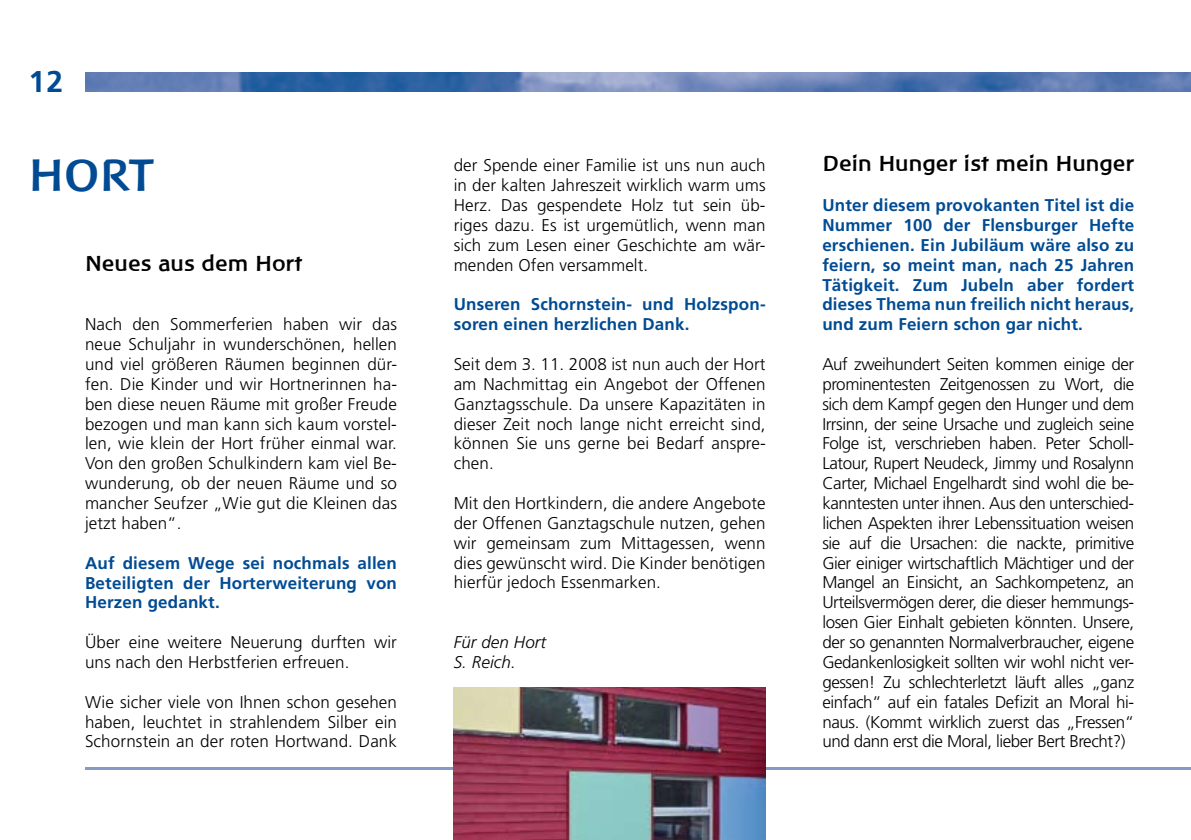
<style>
.page{position:relative;width:1191px;height:840px;background:#fff}
.page>*{position:absolute;margin:0;border:0;box-sizing:border-box;transform-origin:0 0}
.t1{font:700 46px "Baar Philos";color:#004b93}
.t2{font:700 30px "Frutiger";color:#004b93}
.t3{font:700 22px "Baar Philos";letter-spacing:.01em;color:#000}
.t4{font:300 17px/19.8px "Frutiger";letter-spacing:.005em;color:#000;text-align:justify}
.t5{font:700 17px/19.8px "Frutiger";letter-spacing:.01em;color:#004b93;text-align:justify}
.t6{font:italic 300 17px/19.8px "Frutiger";letter-spacing:.005em;color:#000}
</style>
<div class="page">
<hr style="left:85px;top:766px;width:1106px;height:3px;background:#8799c5">
<img style="left:85px;top:72px;width:1106px;height:20px">
<img style="left:454px;top:687px;width:311px;height:152px">
<h2 class="t2" style="left:28px;top:64px;width:36px">12</h2>
<h1 class="t1" style="left:28px;top:149px;width:34px">Hor</h1>
<h1 class="t1" style="left:129px;top:149px;width:27px">t</h1>
<p class="t3" style="left:822px;top:151px;width:313px">Dein H unger ist mein H unger</p>
<p class="t5" style="left:822px;top:195px;width:313px">Unter diesem provokanten Titel ist die Nummer 100 der Flensburger Hefte erschienen. Ein Jubiläum wäre also zu feiern, so meint man, nach 25 Jahren Tätigkeit. Zum Jubeln aber fordert dieses Thema nun freilich nicht heraus, und zum Feiern schon gar nicht.</p>
<p class="t4" style="left:822px;top:354px;width:313px">Auf zweihundert Seiten kommen einige der prominentesten Zeitgenossen zu Wort, die sich dem Kampf gegen den Hunger und dem Irrsinn, der seine Ursache und zugleich seine Folge ist, verschrieben haben. Peter Scholl-Latour, Rupert Neudeck, Jimmy und Rosalynn Carter, Michael Engelhardt sind wohl die be&shy;kanntesten unter ihnen. Aus den unterschied&shy;lichen Aspekten ihrer Lebenssituation weisen sie auf die Ursachen: die nackte, primitive Gier einiger wirtschaftlich Mächtiger und der Mangel an Einsicht, an Sachkompetenz, an Urteilsvermögen derer, die dieser hemmungs&shy;losen Gier Einhalt gebieten könnten. Unsere, der so genannten Normalverbraucher, eigene Gedankenlosigkeit sollten wir wohl nicht ver&shy;gessen! Zu schlechterletzt läuft alles „ganz einfach“ auf ein fatales Defizit an Moral hi&shy;naus. (Kommt wirklich zuerst das „Fressen“ und dann erst die Moral, lieber Bert Brecht?)</p>
<p class="t4" style="left:454px;top:155px;width:313px">der Spende einer Familie ist uns nun auch in der kalten Jahreszeit wirklich warm ums Herz. Das gespendete Holz tut sein üb&shy;riges dazu. Es ist urgemütlich, wenn man sich zum Lesen einer Geschichte am wär&shy;menden Ofen versammelt.</p>
<p class="t5" style="left:454px;top:294px;width:313px">Unseren Schornstein- und Holzspon&shy;soren einen herzlichen Dank.</p>
<p class="t4" style="left:454px;top:354px;width:313px">Seit dem 3. 11. 2008 ist nun auch der Hort am Nachmittag ein Angebot der Offenen Ganztagsschule. Da unsere Kapazitäten in dieser Zeit noch lange nicht erreicht sind, können Sie uns gerne bei Bedarf anspre&shy;chen.</p>
<p class="t4" style="left:454px;top:493px;width:313px">Mit den Hortkindern, die andere Angebote der Offenen Ganztagschule nutzen, gehen wir gemeinsam zum Mittagessen, wenn dies gewünscht wird. Die Kinder benötigen hierfür jedoch Essenmarken.</p>
<p class="t3" style="left:85px;top:250px;width:219px">Neues aus dem Hort</p>
<p class="t4" style="left:85px;top:314px;width:313px">Nach den Sommerferien haben wir das neue Schuljahr in wunderschönen, hellen und viel größeren Räumen beginnen dür&shy;fen. Die Kinder und wir Hortnerinnen ha&shy;ben diese neuen Räume mit großer Freude bezogen und man kann sich kaum vorstel&shy;len, wie klein der Hort früher einmal war.<br>Von den großen Schulkindern kam viel Be&shy;wunderung, ob der neuen Räume und so mancher Seufzer „Wie gut die Kleinen das jetzt haben“.</p>
<p class="t5" style="left:85px;top:552px;width:313px">Auf diesem Wege sei nochmals allen Beteiligten der Horterweiterung von Herzen gedankt.</p>
<p class="t4" style="left:85px;top:632px;width:313px">Über eine weitere Neuerung durften wir uns nach den Herbstferien erfreuen.</p>
<p class="t4" style="left:85px;top:691px;width:313px">Wie sicher viele von Ihnen schon gesehen haben, leuchtet in strahlendem Silber ein Schornstein an der roten Hortwand. Dank</p>
<p class="t6" style="left:454px;top:631px;width:94px">Für den Hort<br>S. Reich.</p>
</div>
